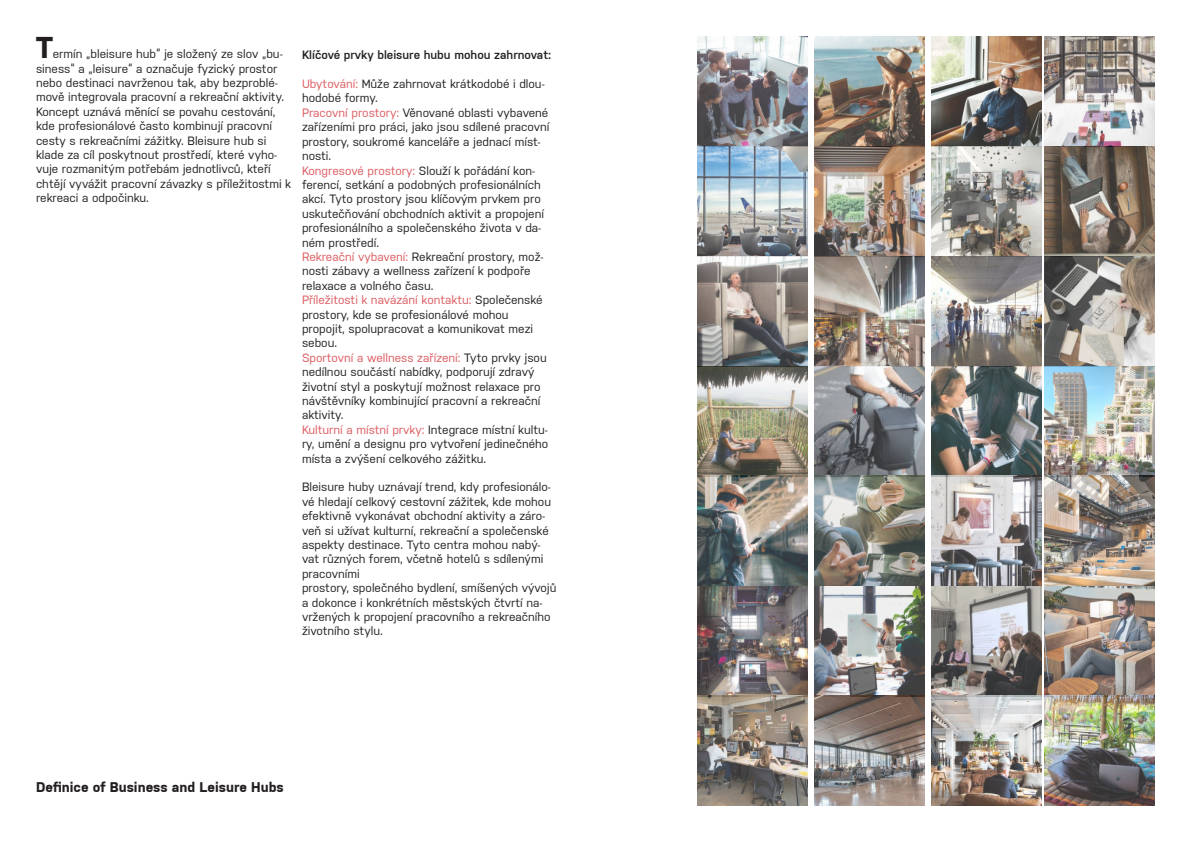
<style>
.page{position:relative;width:1191px;height:842px;background:#fff}
.page>*{position:absolute;margin:0;border:0;box-sizing:border-box;transform-origin:0 0}
.t1{font:700 30px "Nudista";color:#231f20}
.t2{font:700 14px "Nudista";color:#231f20}
.t3{font:12px/14.4px "Nudista";color:#231f20}
.t4{font:600 12px "Nudista";color:#231f20}
.s1{color:#dc5a5f}
</style>
<div class="page">
<img style="left:1045px;top:36px;width:110px;height:770px">
<img style="left:931px;top:36px;width:110px;height:770px">
<img style="left:814px;top:36px;width:110px;height:770px">
<img style="left:697px;top:36px;width:110px;height:770px">
<p class="t1" style="left:36px;top:26px;width:18px">T</p>
<p class="t3" style="left:36px;top:46px;width:256px;text-indent:17px">ermín „bleisure hub“ je složený ze slov „bu&shy;siness“ a „leisure“ a označuje fyzický prostor nebo destinaci navrženou tak, aby bezproblé&shy;mově integrovala pracovní a rekreační aktivity.<br>Koncept uznává měnící se povahu cestování, kde profesionálové často kombinují pracovní cesty s rekreačními zážitky. Bleisure hub si klade za cíl poskytnout prostředí, které vyho&shy;vuje rozmanitým potřebám jednotlivců, kteří chtějí vyvážit pracovní závazky s příležitostmi k rekreaci a odpočinku.</p>
<p class="t4" style="left:302px;top:46px;width:251px">Klíčové prvky bleisure hubu mohou zahrnovat:</p>
<p class="t3" style="left:302px;top:76px;width:244px"><span class="s1">Ubytování:</span> Může zahrnovat krátkodobé i dlou&shy;hodobé formy.</p>
<p class="t3" style="left:302px;top:104px;width:249px"><span class="s1">Pracovní prostory:</span> Věnované oblasti vybavené zařízeními pro práci, jako jsou sdílené pracovní</p>
<p class="t3" style="left:302px;top:133px;width:240px">prostory, soukromé kanceláře a jednací míst&shy;nosti.</p>
<p class="t3" style="left:302px;top:162px;width:243px"><span class="s1">Kongresové prostory:</span> Slouží k pořádání kon&shy;ferencí, setkání a podobných profesionálních akcí. Tyto prostory jsou klíčovým prvkem pro uskutečňování obchodních aktivit a propojení</p>
<p class="t3" style="left:302px;top:220px;width:241px">profesionálního a společenského života v da&shy;ném prostředí.</p>
<p class="t3" style="left:302px;top:248px;width:243px"><span class="s1">Rekreační vybavení:</span> Rekreační prostory, mož&shy;nosti zábavy a wellness zařízení k podpoře</p>
<p class="t3" style="left:302px;top:277px;width:133px">relaxace a volného času.</p>
<p class="t3" style="left:302px;top:292px;width:242px"><span class="s1">Příležitosti k navázání kontaktu:</span> Společenské prostory, kde se profesionálové mohou</p>
<p class="t3" style="left:302px;top:320px;width:233px">propojit, spolupracovat a komunikovat mezi sebou.</p>
<p class="t3" style="left:302px;top:349px;width:246px"><span class="s1">Sportovní a wellness zařízení:</span> Tyto prvky jsou nedílnou součástí nabídky, podporují zdravý životní styl a poskytují možnost relaxace pro návštěvníky kombinující pracovní a rekreační aktivity.</p>
<p class="t3" style="left:302px;top:421px;width:248px;text-align:justify"><span class="s1">Kulturní a místní prvky:</span> Integrace místní kultu&shy;ry, umění a designu pro vytvoření jedinečného místa a zvýšení celkového zážitku.</p>
<p class="t3" style="left:302px;top:479px;width:250px">Bleisure huby uznávají trend, kdy profesionálo&shy;vé hledají celkový cestovní zážitek, kde mohou</p>
<p class="t3" style="left:302px;top:508px;width:248px">efektivně vykonávat obchodní aktivity a záro&shy;veň si užívat kulturní, rekreační a společenské aspekty destinace. Tyto centra mohou nabý&shy;vat různých forem, včetně hotelů s sdílenými pracovními</p>
<p class="t3" style="left:302px;top:580px;width:256px">prostory, společného bydlení, smíšených vývojů a dokonce i konkrétních městských čtvrtí na&shy;vržených k propojení pracovního a rekreačního životního stylu.</p>
<p class="t2" style="left:36px;top:777px;width:249px">Definice of Business and Leisure Hubs</p>
</div>
